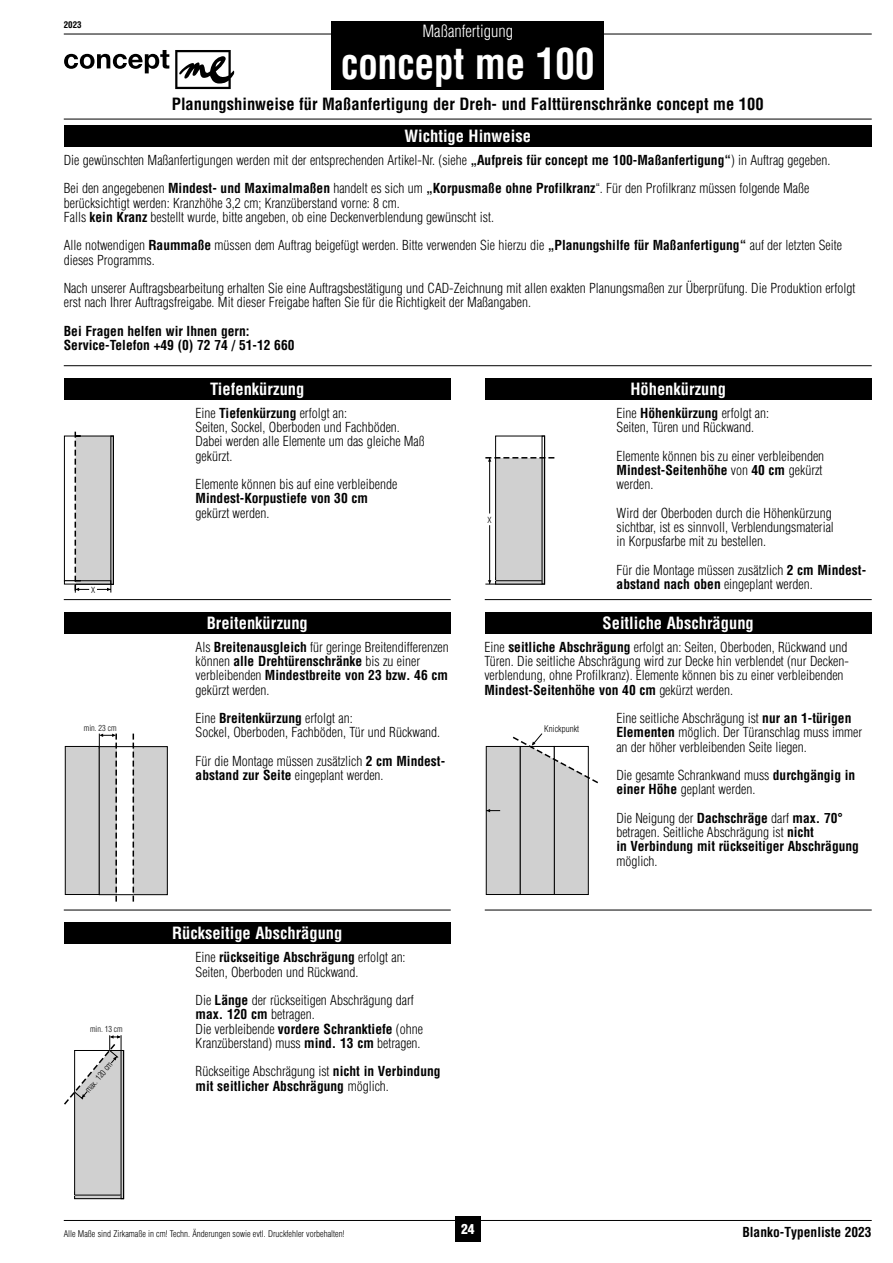
<style>
.page{position:relative;width:893px;height:1263px;background:#fff}
.page>*{position:absolute;margin:0;border:0;box-sizing:border-box;transform-origin:0 0}
.t1{font:700 condensed 42px "Helvetica LT Std";letter-spacing:-.01em;color:#fff;scale:.95 1}
.t2{font:700 condensed 16.5px "Helvetica LT Std";color:#fff}
.t3{font:700 condensed 16.5px "Helvetica LT Std";color:#000}
.t4{font:300 condensed 16.5px "Helvetica LT Std";color:#fff}
.t5{font:300 condensed 13.5px/14.2px "Helvetica LT Std";color:#000}
.t6{font:700 condensed 13.5px/14.2px "Helvetica LT Std";color:#000}
.t7{font:900 condensed 13.5px "Helvetica LT Std";color:#fff}
.t8{font:300 condensed 9px "Helvetica LT Std";color:#000}
.t9{font:700 condensed 9px "Helvetica LT Std";color:#000}
.t10{font:300 condensed 8.25px "Helvetica";color:#000}
.s1{font-weight:700}
.s2{font-weight:300}
</style>
<div class="page">
<hr style="left:64px;top:1220px;width:808px;height:1px;background:#000">
<div style="left:455px;top:1216px;width:25px;height:26px;background:#000"></div>
<hr style="left:64px;top:34px;width:808px;height:1px;background:#000">
<div style="left:332px;top:21px;width:272px;height:68px;background:#000"></div>
<hr style="left:64px;top:119px;width:808px;height:1px;background:#000">
<svg style="left:64px;top:50px;width:105px;height:23px"></svg>
<svg style="left:175px;top:50px;width:59px;height:39px"></svg>
<div style="left:64px;top:378px;width:387px;height:22px;background:#000"></div>
<svg style="left:64px;top:432px;width:50px;height:161px"></svg>
<hr style="left:64px;top:599px;width:387px;height:1px;background:#000">
<div style="left:485px;top:378px;width:387px;height:22px;background:#000"></div>
<hr style="left:485px;top:599px;width:387px;height:1px;background:#000">
<div style="left:495px;top:457px;width:50px;height:127px;background:#d0d0d0;border:1px solid #000"></div>
<hr style="left:489px;top:458px;width:1px;height:55px;background:#000">
<hr style="left:489px;top:525px;width:1px;height:59px;background:#000">
<svg style="left:485px;top:435px;width:70px;height:27px"></svg>
<svg style="left:485px;top:580px;width:11px;height:5px"></svg>
<div style="left:542px;top:436px;width:3px;height:148px;border:1px solid #000"></div>
<hr style="left:496px;top:580px;width:46px;height:1px;background:#000">
<hr style="left:64px;top:910px;width:387px;height:1px;background:#000">
<hr style="left:64px;top:365px;width:808px;height:1px;background:#000">
<div style="left:64px;top:125px;width:808px;height:22px;background:#000"></div>
<div style="left:64px;top:923px;width:387px;height:21px;background:#000"></div>
<svg style="left:64px;top:1035px;width:58px;height:164px"></svg>
<div style="left:121px;top:1050px;width:3px;height:149px;border:1px solid #000"></div>
<hr style="left:75px;top:1195px;width:46px;height:1px;background:#000">
<div style="left:485px;top:612px;width:387px;height:22px;background:#000"></div>
<div style="left:486px;top:746px;width:35px;height:149px;background:#d0d0d0;border:1px solid #000"></div>
<svg style="left:486px;top:809px;width:14px;height:3px"></svg>
<svg style="left:511px;top:733px;width:87px;height:162px"></svg>
<hr style="left:485px;top:910px;width:387px;height:1px;background:#000">
<div style="left:64px;top:612px;width:387px;height:22px;background:#000"></div>
<div style="left:65px;top:746px;width:35px;height:149px;background:#d0d0d0;border:1px solid #000"></div>
<svg style="left:99px;top:734px;width:69px;height:168px"></svg>
<p class="t9" style="left:64px;top:19px;width:19px">2023</p>
<p class="t4" style="left:422px;top:21px;width:92px">Maßanfertigung</p>
<h1 class="t1" style="left:341px;top:37px;width:269px">concept me 100</h1>
<p class="t3" style="left:172px;top:93px;width:593px">Planungshinweise für Maßanfertigung der Dreh- und Falttürenschränke concept me 100</p>
<p class="t2" style="left:404px;top:125px;width:128px">Wichtige Hinweise</p>
<p class="t5" style="left:64px;top:146px;width:768px;line-height:28.5px">Die gewünschten Maßanfertigungen werden mit der entsprechenden Artikel-Nr. (siehe <span class="s1">„Aufpreis für concept me 100-Maßanfertigung“</span>) in Auftrag gegeben.<br>Bei den angegebenen <span class="s1">Mindest- und Maximalmaßen</span> handelt es sich um <span class="s1">„Korpusmaße ohne Profilkranz</span>“. Für den Profilkranz müssen folgende Maße</p>
<p class="t5" style="left:64px;top:196px;width:432px">berücksichtigt werden: Kranzhöhe 3,2 cm; Kranzüberstand vorne: 8 cm.<br>Falls <span class="s1">kein Kranz</span> bestellt wurde, bitte angeben, ob eine Deckenverblendung gewünscht ist.</p>
<p class="t5" style="left:64px;top:238px;width:780px">Alle notwendigen <span class="s1">Raummaße</span> müssen dem Auftrag beigefügt werden. Bitte verwenden Sie hierzu die <span class="s1">„Planungshilfe für Maßanfertigung“</span> auf der letzten Seite dieses Programms.</p>
<p class="t5" style="left:64px;top:281px;width:793px">Nach unserer Auftragsbearbeitung erhalten Sie eine Auftragsbestätigung und CAD-Zeichnung mit allen exakten Planungsmaßen zur Überprüfung. Die Produktion erfolgt erst nach Ihrer Auftragsfreigabe. Mit dieser Freigabe haften Sie für die Richtigkeit der Maßangaben.</p>
<p class="t6" style="left:64px;top:324px;width:232px">Bei Fragen helfen wir Ihnen gern:<br>Service-Telefon +49 (0) 72 74 / 51-12 660</p>
<p class="t10" style="left:91px;top:584px;width:6px">X</p>
<p class="t10" style="left:84px;top:723px;width:34px">min. 23 cm</p>
<p class="t10" style="left:90px;top:1024px;width:34px">min. 13 cm</p>
<p class="t10" style="left:83px;top:1088px;width:39px;rotate:-50deg">max. 120 cm</p>
<p class="t2" style="left:210px;top:378px;width:96px">Tiefenkürzung</p>
<p class="t2" style="left:630px;top:378px;width:97px">Höhenkürzung</p>
<p class="t5" style="left:196px;top:406px;width:231px">Eine <span class="s1">Tiefenkürzung</span> erfolgt an:<br>Seiten, Sockel, Oberboden und Fachböden.<br>Dabei werden alle Elemente um das gleiche Maß gekürzt.</p>
<p class="t5" style="left:196px;top:477px;width:203px">Elemente können bis auf eine verbleibende</p>
<p class="t6" style="left:196px;top:491px;width:174px">Mindest-Korpustiefe von 30 cm</p>
<p class="t5" style="left:196px;top:506px;width:75px">gekürzt werden.</p>
<p class="t10" style="left:488px;top:514px;width:6px">X</p>
<p class="t5" style="left:617px;top:406px;width:154px">Eine <span class="s1">Höhenkürzung</span> erfolgt an:<br>Seiten, Türen und Rückwand.</p>
<p class="t5" style="left:617px;top:449px;width:209px">Elemente können bis zu einer verbleibenden<br><span class="s1">Mindest-Seitenhöhe</span> von <span class="s1">40 cm</span> gekürzt werden.</p>
<p class="t5" style="left:617px;top:506px;width:219px">Wird der Oberboden durch die Höhenkürzung sichtbar, ist es sinnvoll, Verblendungsmaterial in Korpusfarbe mit zu bestellen.</p>
<p class="t5" style="left:617px;top:563px;width:251px">Für die Montage müssen zusätzlich <span class="s1">2 cm Mindest&shy;abstand nach oben</span> eingeplant werden.</p>
<p class="t2" style="left:207px;top:612px;width:103px">Breitenkürzung</p>
<p class="t2" style="left:603px;top:612px;width:153px">Seitliche Abschrägung</p>
<p class="t5" style="left:196px;top:640px;width:255px">Als <span class="s1">Breitenausgleich</span> für geringe Breitendifferenzen</p>
<p class="t5" style="left:484px;top:640px;width:365px">Eine <span class="s1">seitliche Abschrägung</span> erfolgt an: Seiten, Oberboden, Rückwand und</p>
<p class="t6" style="left:196px;top:654px;width:226px"><span class="s2">können</span> alle Drehtürenschränke <span class="s2">bis zu einer</span></p>
<p class="t5" style="left:484px;top:654px;width:366px">Türen. Die seitliche Abschrägung wird zur Decke hin verblendet (nur Decken-</p>
<p class="t6" style="left:196px;top:668px;width:254px"><span class="s2">verbleibenden</span> Mindestbreite von 23 bzw. 46 cm</p>
<p class="t5" style="left:484px;top:668px;width:361px">verblendung, ohne Profilkranz). Elemente können bis zu einer verbleibenden</p>
<p class="t5" style="left:196px;top:682px;width:75px">gekürzt werden.</p>
<p class="t5" style="left:616px;top:675px;width:237px;line-height:28.5px;text-indent:-132px"><span class="s1">Mindest-Seitenhöhe von 40 cm</span> gekürzt werden.<br>Eine seitliche Abschrägung ist <span class="s1">nur an 1-türigen</span></p>
<p class="t5" style="left:616px;top:725px;width:247px"><span class="s1">Elementen</span> möglich. Der Türanschlag muss immer an der höher verbleibenden Seite liegen.</p>
<p class="t5" style="left:616px;top:768px;width:240px">Die gesamte Schrankwand muss <span class="s1">durchgängig in einer Höhe</span> geplant werden.</p>
<p class="t6" style="left:616px;top:811px;width:244px"><span class="s2">Die Neigung der</span> Dachschräge <span class="s2">darf</span> max. 70° <span class="s2">betragen. Seitliche Abschrägung ist</span> nicht<br>in Verbindung mit rückseitiger Abschrägung</p>
<p class="t5" style="left:616px;top:853px;width:43px">möglich.</p>
<p class="t5" style="left:196px;top:711px;width:246px">Eine <span class="s1">Breitenkürzung</span> erfolgt an:<br>Sockel, Oberboden, Fachböden, Tür und Rückwand.</p>
<p class="t5" style="left:196px;top:754px;width:251px">Für die Montage müssen zusätzlich <span class="s1">2 cm Mindest&shy;abstand zur Seite</span> eingeplant werden.</p>
<p class="t8" style="left:544px;top:723px;width:36px">Knickpunkt</p>
<p class="t2" style="left:172px;top:923px;width:172px">Rückseitige Abschrägung</p>
<p class="t5" style="left:196px;top:950px;width:212px">Eine <span class="s1">rückseitige Abschrägung</span> erfolgt an:<br>Seiten, Oberboden und Rückwand.</p>
<p class="t5" style="left:196px;top:993px;width:229px">Die <span class="s1">Länge</span> der rückseitigen Abschrägung darf <span class="s1">max. 120 cm</span> betragen.<br>Die verbleibende <span class="s1">vordere Schranktiefe</span> (ohne Kranzüberstand) muss <span class="s1">mind. 13 cm</span> betragen.</p>
<p class="t5" style="left:196px;top:1064px;width:247px">Rückseitige Abschrägung ist <span class="s1">nicht in Verbindung</span></p>
<p class="t6" style="left:196px;top:1078px;width:195px">mit seitlicher Abschrägung <span class="s2">möglich.</span></p>
<p class="t8" style="left:64px;top:1228px;width:282px">Alle Maße sind Zirkamaße in cm! Techn. Änderungen sowie evtl. Druckfehler vorbehalten!</p>
<p class="t7" style="left:461px;top:1221px;width:15px">24</p>
<p class="t6" style="left:742px;top:1225px;width:131px">Blanko-Typenliste 2023</p>
</div>
